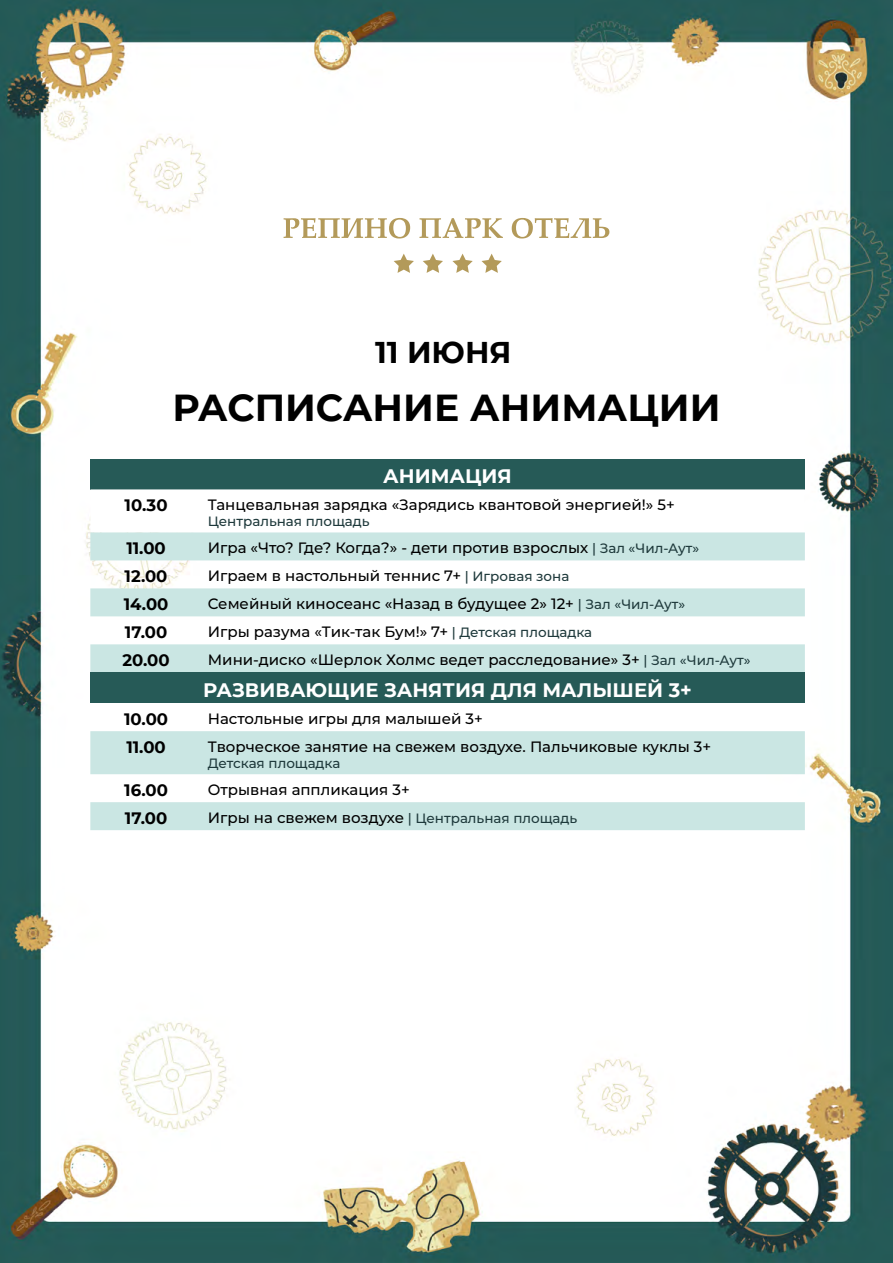
<style>
.page{position:relative;width:893px;height:1263px;background:#fff}
.page>*{position:absolute;margin:0;border:0;box-sizing:border-box;transform-origin:0 0}
.t1{font:700 37.5px "Montserrat";color:#000}
.t2{font:700 30px "Montserrat";color:#000}
.t3{font:700 19.5px "Montserrat";color:#fff}
.t4{font:700 16.5px "Montserrat";color:#000}
.t5{font:500 15px "Montserrat";color:#000}
.t6{font:500 13.5px "Montserrat";color:#1e393b}
.s1{font-size:13.5px;color:#1e393b}
</style>
<div class="page">
<img style="left:0;top:0;width:893px;height:1263px">
<svg style="left:284px;top:218px;width:126px;height:20px"></svg>
<svg style="left:419px;top:218px;width:84px;height:20px"></svg>
<svg style="left:512px;top:218px;width:97px;height:20px"></svg>
<svg style="left:394px;top:254px;width:20px;height:19px"></svg>
<svg style="left:423px;top:254px;width:20px;height:19px"></svg>
<svg style="left:452px;top:254px;width:21px;height:19px"></svg>
<svg style="left:481px;top:254px;width:21px;height:19px"></svg>
<div style="left:90px;top:459px;width:715px;height:30px;background:#265a57"></div>
<svg style="left:90px;top:489px;width:715px;height:43px"></svg>
<svg style="left:90px;top:532px;width:715px;height:140px;fill:#cae6e3"></svg>
<div style="left:90px;top:672px;width:715px;height:31px;background:#265a57"></div>
<svg style="left:90px;top:731px;width:715px;height:99px;fill:#cae6e3"></svg>
<h2 class="t2" style="left:375px;top:331px;width:138px">11 ИЮНЯ</h2>
<h1 class="t1" style="left:172px;top:381px;width:550px">РАСПИСАНИЕ АНИМАЦИИ</h1>
<h3 class="t3" style="left:383px;top:462px;width:130px">АНИМАЦИЯ</h3>
<p class="t4" style="left:125px;top:494px;width:44px">10.30</p>
<p class="t5" style="left:208px;top:494px;width:468px">Танцевальная зарядка «Зарядись квантовой энергией!» 5+</p>
<p class="t6" style="left:208px;top:512px;width:163px">Центральная площадь</p>
<p class="t4" style="left:126px;top:537px;width:41px">11.00</p>
<p class="t5" style="left:208px;top:537px;width:493px">Игра «Что? Где? Когда?» - дети против взрослых <span class="s1">| Зал «Чил-Аут»</span></p>
<p class="t4" style="left:125px;top:565px;width:44px">12.00</p>
<p class="t5" style="left:208px;top:565px;width:363px">Играем в настольный теннис 7+ <span class="s1">| Игровая зона</span></p>
<p class="t4" style="left:124px;top:593px;width:46px">14.00</p>
<p class="t5" style="left:208px;top:593px;width:479px">Семейный киносеанс «Назад в будущее 2» 12+ <span class="s1">| Зал «Чил-Аут»</span></p>
<p class="t4" style="left:125px;top:621px;width:44px">17.00</p>
<p class="t5" style="left:208px;top:621px;width:386px">Игры разума «Тик-так Бум!» 7+ <span class="s1">| Детская площадка</span></p>
<p class="t4" style="left:122px;top:649px;width:49px">20.00</p>
<p class="t5" style="left:208px;top:649px;width:544px">Мини-диско «Шерлок Холмс ведет расследование» 3+ <span class="s1">| Зал «Чил-Аут»</span></p>
<h3 class="t3" style="left:203px;top:676px;width:490px">РАЗВИВАЮЩИЕ ЗАНЯТИЯ ДЛЯ МАЛЫШЕЙ 3+</h3>
<p class="t4" style="left:124px;top:707px;width:45px">10.00</p>
<p class="t5" style="left:208px;top:708px;width:277px">Настольные игры для малышей 3+</p>
<p class="t4" style="left:126px;top:735px;width:41px">11.00</p>
<p class="t5" style="left:208px;top:736px;width:505px">Творческое занятие на свежем воздухе. Пальчиковые куклы 3+</p>
<p class="t6" style="left:208px;top:754px;width:134px">Детская площадка</p>
<p class="t4" style="left:124px;top:778px;width:45px">16.00</p>
<p class="t5" style="left:208px;top:779px;width:203px">Отрывная аппликация 3+</p>
<p class="t4" style="left:125px;top:806px;width:44px">17.00</p>
<p class="t5" style="left:208px;top:807px;width:371px">Игры на свежем воздухе <span class="s1">| Центральная площадь</span></p>
</div>
